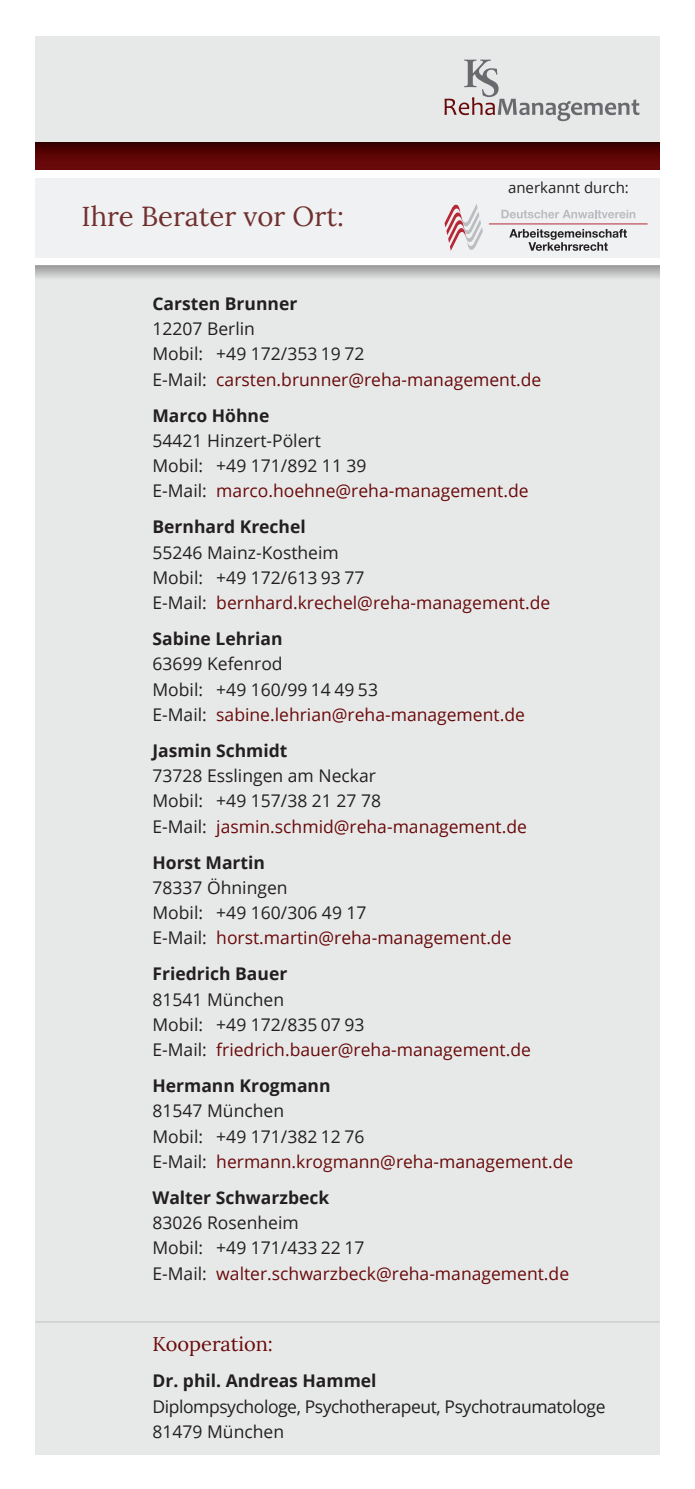
<style>
.page{position:relative;width:695px;height:1489px;background:#fff}
.page>*{position:absolute;margin:0;border:0;box-sizing:border-box;transform-origin:0 0}
.t1{font:27.5px "Lora";color:#70302f}
.t2{font:20px "Lora";color:#6a090a}
.t3{font:17.5px/25.2px "Open Sans";color:#231f20}
.t4{font:700 17.5px "Open Sans";color:#231f20}
.t5{font:17.5px/25.2px "Open Sans";letter-spacing:-.025em;color:#231f20}
.t6{font:15px "Open Sans";color:#231f20}
.s1{color:#6a090a}
</style>
<div class="page">
<div style="left:35px;top:36px;width:624px;height:1417px;background:#e7e9e9"></div>
<svg style="left:444px;top:60px;width:195px;height:61px"></svg>
<div style="left:35px;top:178px;width:624px;height:80px;background:#f0f1f2"></div>
<hr style="left:35px;top:1321px;width:624px;height:1px;background:#c6c8ca">
<svg style="left:35px;top:142px;width:624px;height:29px;background:#5d0c0d"></svg>
<div style="left:35px;top:171px;width:624px;height:7px;background:#fff"></div>
<div style="left:35px;top:258px;width:624px;height:7px;background:#fff"></div>
<svg style="left:35px;top:265px;width:624px;height:13px;background:#b9baba"></svg>
<svg style="left:444px;top:204px;width:39px;height:47px"></svg>
<svg style="left:501px;top:210px;width:134px;height:8px"></svg>
<svg style="left:509px;top:229px;width:118px;height:22px"></svg>
<hr style="left:489px;top:223px;width:158px;height:1px;background:#b72837">
<h1 class="t1" style="left:81px;top:195px;width:264px">Ihre Berater vor Ort:</h1>
<p class="t6" style="left:508px;top:178px;width:122px">anerkannt durch:</p>
<p class="t4" style="left:152px;top:291px;width:146px">Carsten Brunner</p>
<p class="t3" style="left:152px;top:315px;width:390px">12207 Berlin<br>Mobil: +49 172/353 19 72<br>E-Mail: <span class="s1">carsten.brunner@reha-management.de</span></p>
<p class="t4" style="left:152px;top:403px;width:118px">Marco Höhne</p>
<p class="t3" style="left:152px;top:427px;width:377px">54421 Hinzert-Pölert<br>Mobil: +49 171/892 11 39<br>E-Mail: <span class="s1">marco.hoehne@reha-management.de</span></p>
<p class="t4" style="left:152px;top:514px;width:155px">Bernhard Krechel</p>
<p class="t3" style="left:152px;top:539px;width:399px">55246 Mainz-Kostheim<br>Mobil: +49 172/613 93 77<br>E-Mail: <span class="s1">bernhard.krechel@reha-management.de</span></p>
<p class="t4" style="left:152px;top:626px;width:132px">Sabine Lehrian</p>
<p class="t3" style="left:152px;top:651px;width:374px">63699 Kefenrod<br>Mobil: +49 160/99 14 49 53<br>E-Mail: <span class="s1">sabine.lehrian@reha-management.de</span></p>
<p class="t4" style="left:152px;top:738px;width:136px">Jasmin Schmidt</p>
<p class="t3" style="left:152px;top:762px;width:376px">73728 Esslingen am Neckar<br>Mobil: +49 157/38 21 27 78<br>E-Mail: <span class="s1">jasmin.schmid@reha-management.de</span></p>
<p class="t4" style="left:152px;top:849px;width:114px">Horst Martin</p>
<p class="t3" style="left:152px;top:874px;width:360px">78337 Öhningen<br>Mobil: +49 160/306 49 17<br>E-Mail: <span class="s1">horst.martin@reha-management.de</span></p>
<p class="t4" style="left:152px;top:961px;width:136px">Friedrich Bauer</p>
<p class="t3" style="left:152px;top:986px;width:380px">81541 München<br>Mobil: +49 172/835 07 93<br>E-Mail: <span class="s1">friedrich.bauer@reha-management.de</span></p>
<p class="t4" style="left:152px;top:1073px;width:180px">Hermann Krogmann</p>
<p class="t3" style="left:152px;top:1097px;width:422px">81547 München<br>Mobil: +49 171/382 12 76<br>E-Mail: <span class="s1">hermann.krogmann@reha-management.de</span></p>
<p class="t4" style="left:152px;top:1185px;width:178px">Walter Schwarzbeck</p>
<p class="t3" style="left:152px;top:1209px;width:418px">83026 Rosenheim<br>Mobil: +49 171/433 22 17<br>E-Mail: <span class="s1">walter.schwarzbeck@reha-management.de</span></p>
<p class="t2" style="left:152px;top:1328px;width:122px">Kooperation:</p>
<p class="t4" style="left:152px;top:1368px;width:225px">Dr. phil. Andreas Hammel</p>
<p class="t5" style="left:152px;top:1392px;width:454px">Diplompsychologe, Psychotherapeut, Psychotraumatologe<br>81479 München</p>
</div>
